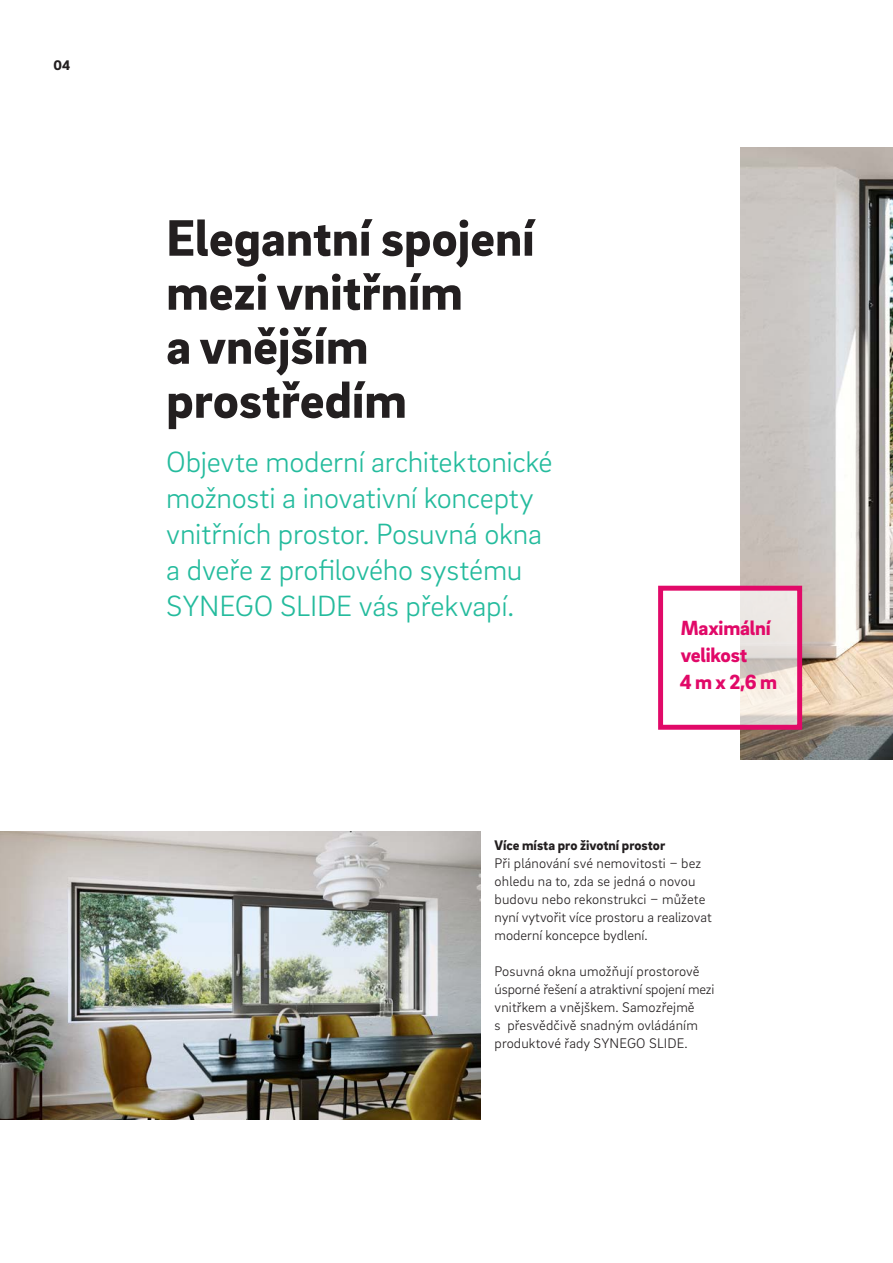
<style>
.page{position:relative;width:893px;height:1263px;background:#fff}
.page>*{position:absolute;margin:0;border:0;box-sizing:border-box;transform-origin:0 0}
._01__Headline_-_35pt{font:900 52.5px/54px "Brix Sans";color:#231f20}
._11__Highlighter_-_2{font:300 30px/36px "Brix Sans";letter-spacing:-.01em;color:#24bb9d}
._50__EC_headline_-_1{font:900 21px/27px "Brix Sans";letter-spacing:-.01em;color:#e10968}
._16__Body_text_-_9_5{font:300 14.25px/18px "Brix Sans";letter-spacing:.01em;color:#231f20}
._11__Highlighter_-_2-2{font:900 14.25px "Brix Sans";color:#231f20}
.MP__Page_numbers_-_9{font:900 14.25px "Brix Sans";color:#231f20}
</style>
<div class="page">
<img style="left:741px;top:148px;width:152px;height:612px">
<img style="left:0;top:832px;width:480px;height:288px">
<svg style="left:740px;top:592px;width:56px;height:132px;background:#e9e3dc"></svg>
<div style="left:658px;top:586px;width:144px;height:144px;border:5px solid #e10968"></div>
<p class="MP__Page_numbers_-_9" style="left:53px;top:56px;width:18px">04</p>
<p class="_01__Headline_-_35pt" style="left:166px;top:208px;width:370px">Elegantní spojení mezi vnitřním<br>a vnějším prostředím</p>
<p class="_11__Highlighter_-_2" style="left:166px;top:442px;width:388px">Objevte moderní architektonické možnosti a inovativní koncepty vnitřních prostor. Posuvná okna a dveře z profilového systému<br>SYNEGO SLIDE vás překvapí.</p>
<p class="_50__EC_headline_-_1" style="left:680px;top:613px;width:99px">Maximální velikost<br>4 m x 2,6 m</p>
<p class="_11__Highlighter_-_2-2" style="left:495px;top:835px;width:172px">Více místa pro životní prostor</p>
<p class="_16__Body_text_-_9_5" style="left:495px;top:853px;width:219px">Při plánování své nemovitosti – bez ohledu na to, zda se jedná o novou budovu nebo rekonstrukci – můžete nyní vytvořit více prostoru a realizovat moderní koncepce bydlení.</p>
<p class="_16__Body_text_-_9_5" style="left:495px;top:961px;width:222px">Posuvná okna umožňují prostorově úsporné řešení a atraktivní spojení mezi vnitřkem a vnějškem. Samozřejmě</p>
<p class="_16__Body_text_-_9_5" style="left:495px;top:1015px;width:205px">s přesvědčivě snadným ovládáním produktové řady SYNEGO SLIDE.</p>
</div>
